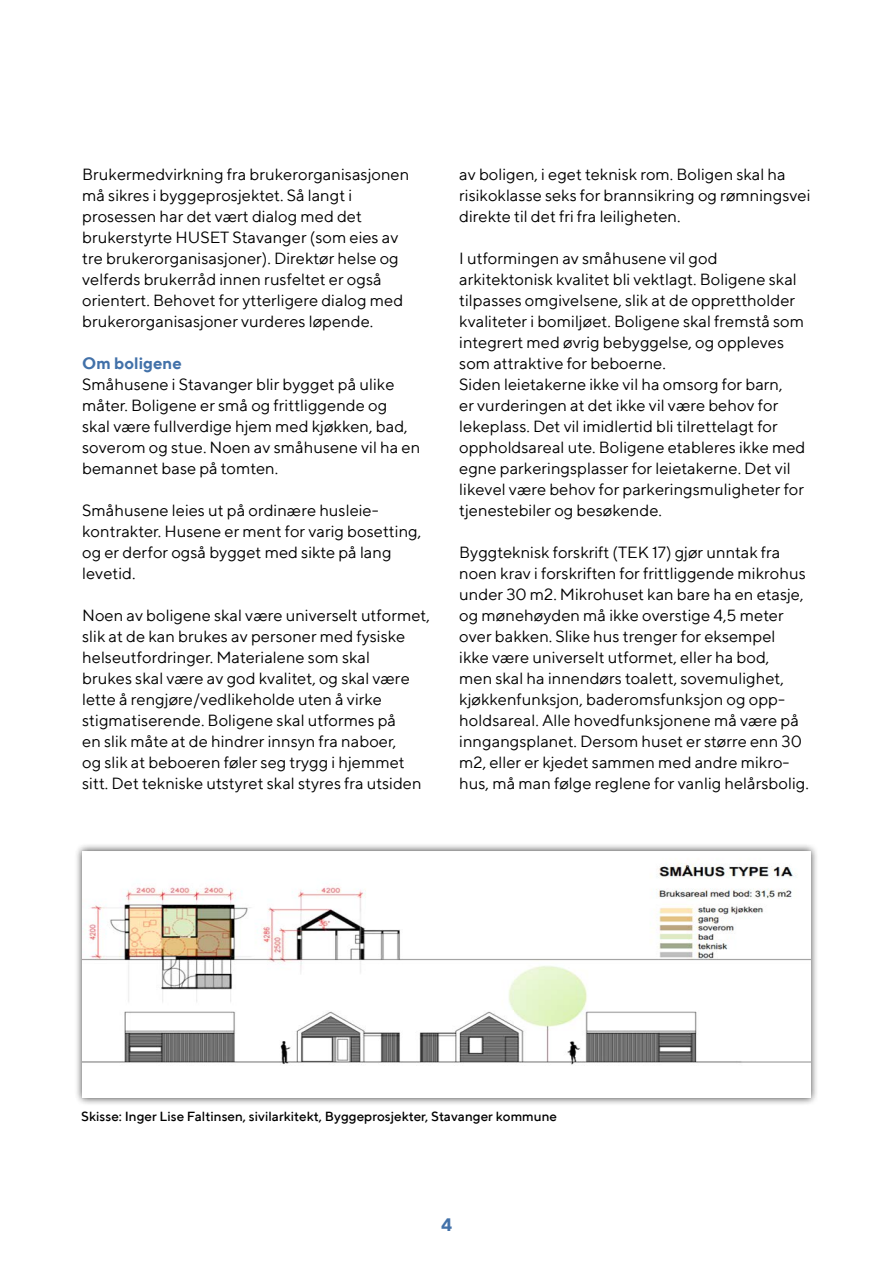
<style>
.page{position:relative;width:893px;height:1263px;background:#fff}
.page>*{position:absolute;margin:0;border:0;box-sizing:border-box;transform-origin:0 0}
.t1{font:700 18px "TT Norms";color:#4271a9}
.Brødtekst{font:16.5px/21px "TT Norms";color:#000}
.Heading_2{font:700 16.5px "TT Norms";color:#4271a9}
.Bildetekst{font:500 13.5px "TT Norms";color:#000}
</style>
<div class="page">
<div style="left:74px;top:842px;width:745px;height:264px;background:#000;opacity:.75"></div>
<img style="left:82px;top:851px;width:729px;height:247px">
<p class="Brødtekst" style="left:82px;top:163px;width:329px">Brukermedvirkning fra brukerorganisasjonen må sikres i byggeprosjektet. Så langt i prosessen har det vært dialog med det brukerstyrte HUSET Stavanger (som eies av tre brukerorganisasjoner). Direktør helse og velferds brukerråd innen rusfeltet er også orientert. Behovet for ytterligere dialog med brukerorganisasjoner vurderes løpende.</p>
<p class="Heading_2" style="left:82px;top:353px;width:101px">Om boligene</p>
<p class="Brødtekst" style="left:82px;top:373px;width:340px">Småhusene i Stavanger blir bygget på ulike måter. Boligene er små og frittliggende og<br>skal være fullverdige hjem med kjøkken, bad, soverom og stue. Noen av småhusene vil ha en bemannet base på tomten.</p>
<p class="Brødtekst" style="left:82px;top:499px;width:341px">Småhusene leies ut på ordinære husleie&shy;kontrakter. Husene er ment for varig bosetting, og er derfor også bygget med sikte på lang levetid.</p>
<p class="Brødtekst" style="left:82px;top:604px;width:349px">Noen av boligene skal være universelt utformet, slik at de kan brukes av personer med fysiske helseutfordringer. Materialene som skal<br>brukes skal være av god kvalitet, og skal være lette å rengjøre/vedlikeholde uten å virke stigmatiserende. Boligene skal utformes på<br>en slik måte at de hindrer innsyn fra naboer,<br>og slik at beboeren føler seg trygg i hjemmet sitt. Det tekniske utstyret skal styres fra utsiden</p>
<p class="Brødtekst" style="left:459px;top:163px;width:353px">av boligen, i eget teknisk rom. Boligen skal ha risikoklasse seks for brannsikring og rømningsvei direkte til det fri fra leiligheten.</p>
<p class="Brødtekst" style="left:459px;top:247px;width:346px">I utformingen av småhusene vil god arkitektonisk kvalitet bli vektlagt. Boligene skal tilpasses omgivelsene, slik at de opprettholder kvaliteter i bomiljøet. Boligene skal fremstå som integrert med øvrig bebyggelse, og oppleves som attraktive for beboerne.</p>
<p class="Brødtekst" style="left:459px;top:373px;width:348px">Siden leietakerne ikke vil ha omsorg for barn,<br>er vurderingen at det ikke vil være behov for lekeplass. Det vil imidlertid bli tilrettelagt for oppholdsareal ute. Boligene etableres ikke med egne parkeringsplasser for leietakerne. Det vil likevel være behov for parkeringsmuligheter for tjenestebiler og besøkende.</p>
<p class="Brødtekst" style="left:459px;top:541px;width:351px">Byggteknisk forskrift (TEK 17) gjør unntak fra noen krav i forskriften for frittliggende mikrohus under 30 m2. Mikrohuset kan bare ha en etasje, og mønehøyden må ikke overstige 4,5 meter over bakken. Slike hus trenger for eksempel ikke være universelt utformet, eller ha bod,<br>men skal ha innendørs toalett, sovemulighet, kjøkkenfunksjon, baderomsfunksjon og opp&shy;holdsareal. Alle hovedfunksjonene må være på inngangsplanet. Dersom huset er større enn 30 m2, eller er kjedet sammen med andre mikro&shy;hus, må man følge reglene for vanlig helårsbolig.</p>
<p class="Bildetekst" style="left:81px;top:1108px;width:478px">Skisse: Inger Lise Faltinsen, sivilarkitekt, Byggeprosjekter, Stavanger kommune</p>
<p class="t1" style="left:441px;top:1214px;width:12px">4</p>
</div>
